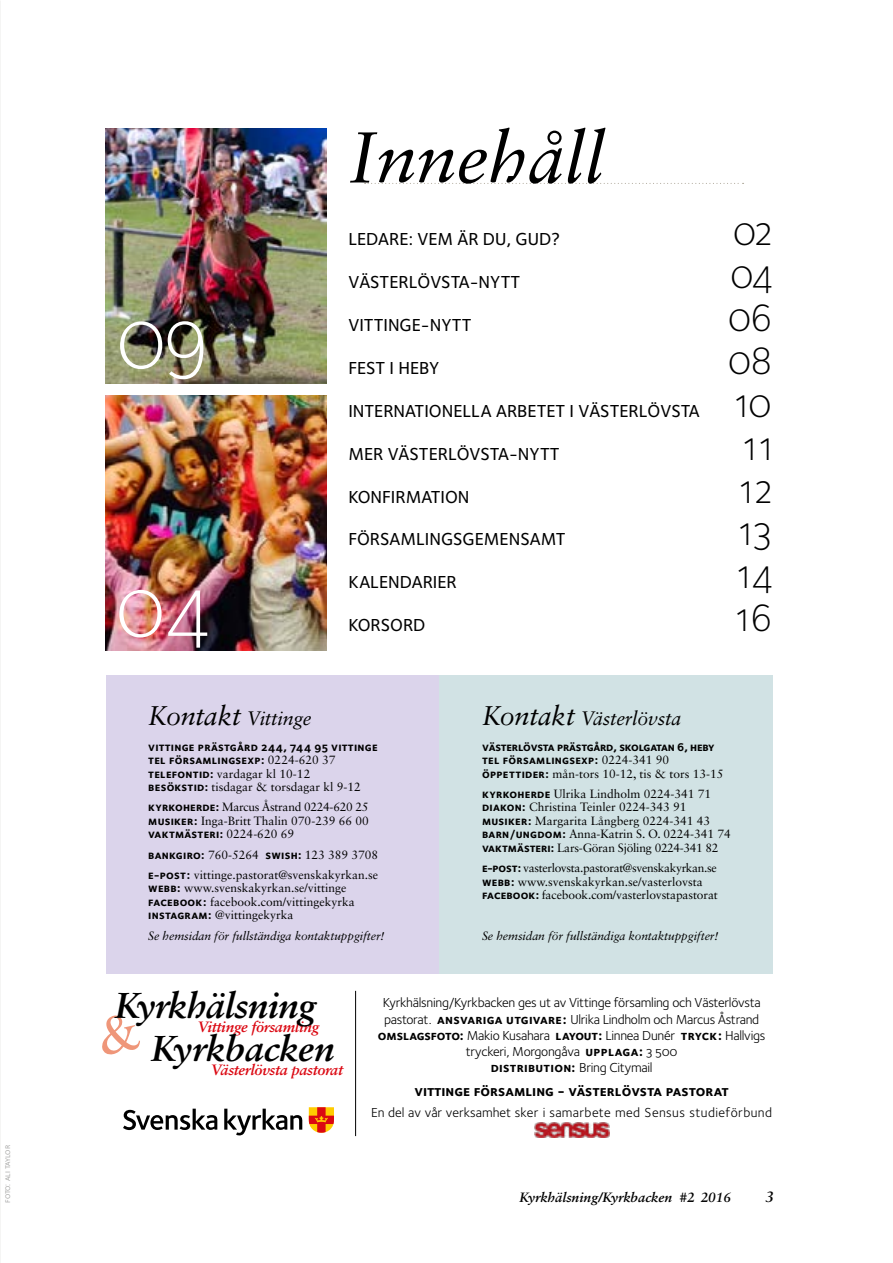
<style>
.page{position:relative;width:893px;height:1263px;background:#fff}
.page>*{position:absolute;margin:0;border:0;box-sizing:border-box;transform-origin:0 0}
.t1{font:90px "Foundry Sterling Light Expert";color:#fff}
.t2{font:italic 72px "Sabon LT Std";color:#000}
.t3{font:42px "Foundry Sterling Light Expert";letter-spacing:.025em;color:#000}
.t4{font:italic 700 36px "Sabon LT Std";letter-spacing:-.02em;color:#000}
.t5{font:italic 19.5px "Sabon LT Std";letter-spacing:-.01em;color:#000}
.t6{font:500 18px "Foundry Sterling";color:#000}
.t7{font:18px "Foundry Sterling Medium OSF";color:#000}
.t8{font:15px "Foundry Sterling Bold Expert";color:#000}
.t9{font:italic 700 15px "Sabon LT Std";letter-spacing:-.02em;color:#db0812}
.t10{font:italic 700 15px "Sabon LT Std";color:#000}
.t11{font:13.5px/16.2px "Foundry Sterling Book OSF";letter-spacing:-.02em;color:#000}
.t12{font:13.5px "Foundry Sterling Bold Expert";letter-spacing:-.01em;color:#000}
.t13{font:13.5px "Foundry Sterling";letter-spacing:.02em;color:#000}
.t14{font:13.5px "Foundry Sterling";letter-spacing:-.02em;color:#000}
.t15{font:italic 700 13.5px "Sabon LT Std";color:#000}
.t16{font:13.5px "Foundry Sterling Bold Expert";letter-spacing:.01em;color:#000}
.t17{font:12px/13.5px "Sabon LT Std";color:#000}
.t18{font:12px/13.5px "Foundry Sterling Bold Expert";letter-spacing:.02em;color:#000}
.t19{font:italic 12px "Sabon LT Std";letter-spacing:-.01em;color:#000}
.t20{font:12px/13.5px "Foundry Sterling Bold Expert";letter-spacing:-.02em;color:#000}
.t21{font:9px "Foundry Sterling Book Expert";letter-spacing:-.02em;color:#9d9d9c}
.s1{font-size:27px}
.s2{font-family:"Sabon LT Std"}
.s3{font-family:"Foundry Sterling Bold Expert"}
.s4{font-family:"Foundry Sterling"}
.s5{font-family:"Foundry Sterling Book OSF"}
</style>
<div class="page">
<img style="left:0;top:0;width:1px;height:1263px">
<img style="left:106px;top:396px;width:221px;height:255px">
<svg style="left:365px;top:183px;width:379px;height:1px"></svg>
<svg style="left:123px;top:1109px;width:94px;height:21px"></svg>
<svg style="left:224px;top:1109px;width:78px;height:26px"></svg>
<svg style="left:309px;top:1107px;width:25px;height:26px"></svg>
<hr style="left:355px;top:991px;width:1px;height:145px;background:#000">
<img style="left:534px;top:1122px;width:75px;height:16px">
<div style="left:106px;top:676px;width:334px;height:298px;background:#dbd4eb"></div>
<div style="left:440px;top:676px;width:333px;height:298px;background:#d1e2e4"></div>
<img style="left:106px;top:128px;width:221px;height:255px">
<p class="t21" style="left:2px;top:1203px;width:59px;rotate:-90deg">foto: ali taylor</p>
<h1 class="t1" style="left:115px;top:287px;width:95px">09</h1>
<h1 class="t1" style="left:114px;top:555px;width:95px">04</h1>
<h2 class="t2" style="left:348px;top:116px;width:258px">Innehåll</h2>
<h3 class="t6" style="left:348px;top:229px;width:214px">LEDARE: VEM ÄR DU, GUD?</h3>
<h3 class="t3" style="left:732px;top:207px;width:41px">02</h3>
<h3 class="t6" style="left:348px;top:271px;width:173px">VÄSTERLÖVSTA-NYTT</h3>
<h3 class="t3" style="left:730px;top:250px;width:44px">04</h3>
<h3 class="t6" style="left:348px;top:314px;width:125px">VITTINGE-NYTT</h3>
<h3 class="t3" style="left:727px;top:293px;width:46px">06</h3>
<h3 class="t6" style="left:348px;top:357px;width:92px">FEST I HEBY</h3>
<h3 class="t3" style="left:727px;top:336px;width:46px">08</h3>
<h3 class="t7" style="left:348px;top:400px;width:353px">INTERNATIONELLA ARBETET I VÄSTERLÖVSTA</h3>
<h3 class="t3" style="left:736px;top:379px;width:38px">10</h3>
<h3 class="t6" style="left:348px;top:443px;width:213px">MER VÄSTERLÖVSTA-NYTT</h3>
<h3 class="t3" style="left:744px;top:421px;width:29px">11</h3>
<h3 class="t6" style="left:348px;top:486px;width:123px">KONFIRMATION</h3>
<h3 class="t3" style="left:741px;top:464px;width:33px">12</h3>
<h3 class="t6" style="left:348px;top:529px;width:219px">FÖRSAMLINGSGEMENSAMT</h3>
<h3 class="t3" style="left:740px;top:507px;width:33px">13</h3>
<h3 class="t6" style="left:348px;top:572px;width:110px">KALENDARIER</h3>
<h3 class="t3" style="left:738px;top:550px;width:35px">14</h3>
<h3 class="t6" style="left:348px;top:615px;width:79px">KORSORD</h3>
<h3 class="t3" style="left:737px;top:593px;width:37px">16</h3>
<h3 class="t5" style="left:148px;top:707px;width:165px"><span class="s1">Kontakt</span> Vittinge</h3>
<p class="t18" style="left:148px;top:739px;width:231px">vittinge prästgård 244, 744 95 vittinge tel församlingsexp: <span class="s2">0224-620 37</span></p>
<p class="t17" style="left:148px;top:766px;width:214px"><span class="s3">telefontid:</span> vardagar kl 10-12 <span class="s3">besökstid:</span> tisdagar &amp; torsdagar kl 9-12</p>
<p class="t17" style="left:148px;top:800px;width:222px"><span class="s3">kyrkoherde:</span> Marcus Åstrand 0224-620 25 <span class="s3">musiker:</span> Inga-Britt Thalin 070-239 66 00</p>
<p class="t18" style="left:148px;top:827px;width:147px">vaktmästeri: <span class="s2">0224-620 69</span></p>
<p class="t17" style="left:148px;top:844px;width:231px;line-height:20.2px"><span class="s3">bankgiro:</span> 760-5264 <span class="s3">swish:</span> 123 389 3708 <span class="s3">e-post:</span> vittinge.pastorat@svenskakyrkan.se</p>
<p class="t17" style="left:148px;top:881px;width:208px"><span class="s3">webb:</span> www.svenskakyrkan.se/vittinge <span class="s3">facebook:</span> facebook.com/vittingekyrka <span class="s3">instagram:</span> @vittingekyrka</p>
<p class="t19" style="left:148px;top:929px;width:238px">Se hemsidan för fullständiga kontaktuppgifter!</p>
<h3 class="t5" style="left:482px;top:707px;width:201px"><span class="s1">Kontakt</span> Västerlövsta</h3>
<p class="t20" style="left:482px;top:739px;width:234px">västerlövsta prästgård, skolgatan 6, heby tel församlingsexp: <span class="s2">0224-341 90</span></p>
<p class="t17" style="left:482px;top:763px;width:243px;line-height:20.2px"><span class="s3">öppettider:</span> mån-tors 10-12, tis &amp; tors 13-15 <span class="s3">kyrkoherde</span> Ulrika Lindholm 0224-341 71</p>
<p class="t17" style="left:482px;top:800px;width:250px"><span class="s3">diakon:</span> Christina Teinler 0224-343 91 <span class="s3">musiker:</span> Margarita Långberg 0224-341 43 <span class="s3">barn/ungdom:</span> Anna-Katrin S. O. 0224-341 74 <span class="s3">vaktmästeri:</span> Lars-Göran Sjöling 0224-341 82</p>
<p class="t17" style="left:482px;top:861px;width:237px"><span class="s3">e-post:</span> vasterlovsta.pastorat@svenskakyrkan.se <span class="s3">webb:</span> www.svenskakyrkan.se/vasterlovsta <span class="s3">facebook:</span> facebook.com/vasterlovstapastorat</p>
<p class="t19" style="left:482px;top:929px;width:238px">Se hemsidan för fullständiga kontaktuppgifter!</p>
<h3 class="t4" style="left:115px;top:984px;width:203px">Kyrkhälsning</h3>
<p class="t9" style="left:198px;top:1017px;width:123px">Vittinge församling</p>
<p class="t9" style="left:211px;top:1060px;width:133px">Västerlövsta pastorat</p>
<h3 class="t4" style="left:151px;top:1027px;width:185px">Kyrkbacken</h3>
<p class="t11" style="left:383px;top:995px;width:379px">Kyrkhälsning/Kyrkbacken ges ut av Vittinge församling och Västerlövsta pastorat. <span class="s3">ansvariga utgivare:</span> Ulrika Lindholm och Marcus Åstrand</p>
<p class="t12" style="left:378px;top:1027px;width:389px">omslagsfoto: <span class="s4">Makio Kusahara</span> layout: <span class="s5">Linnea Dunér</span> tryck: <span class="s4">Hallvigs</span></p>
<p class="t14" style="left:466px;top:1044px;width:213px">tryckeri, Morgongåva <span class="s3">upplaga:</span> <span class="s5">3 500</span></p>
<p class="t16" style="left:491px;top:1060px;width:163px">distribution: <span class="s4">Bring Citymail</span></p>
<p class="t8" style="left:414px;top:1082px;width:316px">vittinge församling - västerlövsta pastorat</p>
<p class="t13" style="left:371px;top:1105px;width:402px">En del av vår verksamhet sker i samarbete med Sensus studieförbund</p>
<p class="t15" style="left:520px;top:1189px;width:213px">Kyrkhälsning/Kyrkbacken #2 2016</p>
<p class="t10" style="left:766px;top:1187px;width:10px">3</p>
</div>
